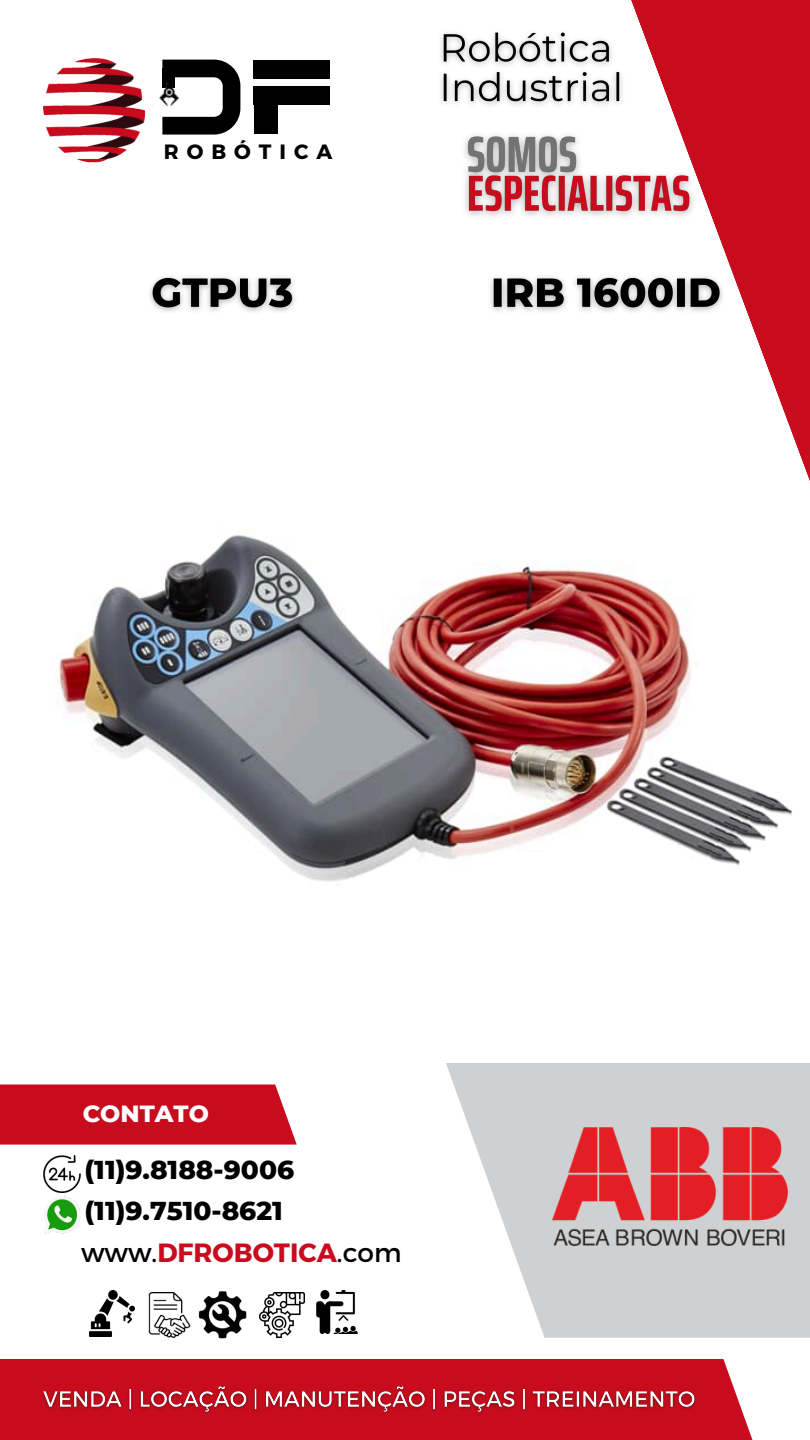
<style>
.page{position:relative;width:810px;height:1440px;background:#fff}
.page>*{position:absolute;margin:0;border:0;box-sizing:border-box;transform-origin:0 0}
.t1{font:800 26.4px "Montserrat";color:#000}
.t2{font:700 26.4px "Montserrat";color:#c80c1d}
.t3{font:800 23.8px "Montserrat";color:#fff}
.t4{font:700 20.7px "Montserrat";letter-spacing:.385em;color:#000}
.s1{font-weight:400;color:#000}
</style>
<div class="page">
<svg style="left:631px;top:0;width:179px;height:481px;fill:#c80c1d"></svg>
<svg style="left:0;top:1084px;width:297px;height:61px;background:#ca1828"></svg>
<div style="left:0;top:1359px;width:772px;height:81px;background:#c80c1d"></div>
<img style="left:89px;top:1291px;width:46px;height:45px">
<img style="left:148px;top:1292px;width:38px;height:46px">
<img style="left:316px;top:1291px;width:42px;height:42px">
<img style="left:186px;top:1291px;width:74px;height:48px">
<img style="left:260px;top:1292px;width:45px;height:45px">
<svg style="left:446px;top:1063px;width:364px;height:275px;fill:#cfd0d1"></svg>
<img style="left:44px;top:1156px;width:36px;height:37px">
<img style="left:552px;top:1127px;width:235px;height:119px">
<img style="left:441px;top:32px;width:181px;height:73px">
<img style="left:43px;top:1386px;width:653px;height:28px">
<img style="left:464px;top:115px;width:237px;height:117px">
<img style="left:490px;top:268px;width:240px;height:50px">
<img style="left:149px;top:276px;width:146px;height:36px">
<img style="left:59px;top:535px;width:733px;height:346px">
<img style="left:45px;top:1196px;width:36px;height:38px">
<div style="left:254px;top:60px;width:76px;height:18px;background:#000"></div>
<img style="left:44px;top:58px;width:101px;height:105px">
<div style="left:254px;top:86px;width:76px;height:18px;background:#000"></div>
<div style="left:254px;top:86px;width:24px;height:48px;background:#000"></div>
<svg style="left:145px;top:59px;width:110px;height:76px"></svg>
<p class="t4" style="left:164px;top:139px;width:170px">ROBÓTICA</p>
<h4 class="t3" style="left:83px;top:1099px;width:128px">CONTATO</h4>
<p class="t1" style="left:85px;top:1153px;width:211px">(11)9.8188-9006</p>
<h4 class="t1" style="left:85px;top:1195px;width:200px">(11)9.7510-8621</h4>
<h4 class="t2" style="left:81px;top:1235px;width:322px"><span class="s1">www.</span>DFROBOTICA<span class="s1">.com</span></h4>
</div>
